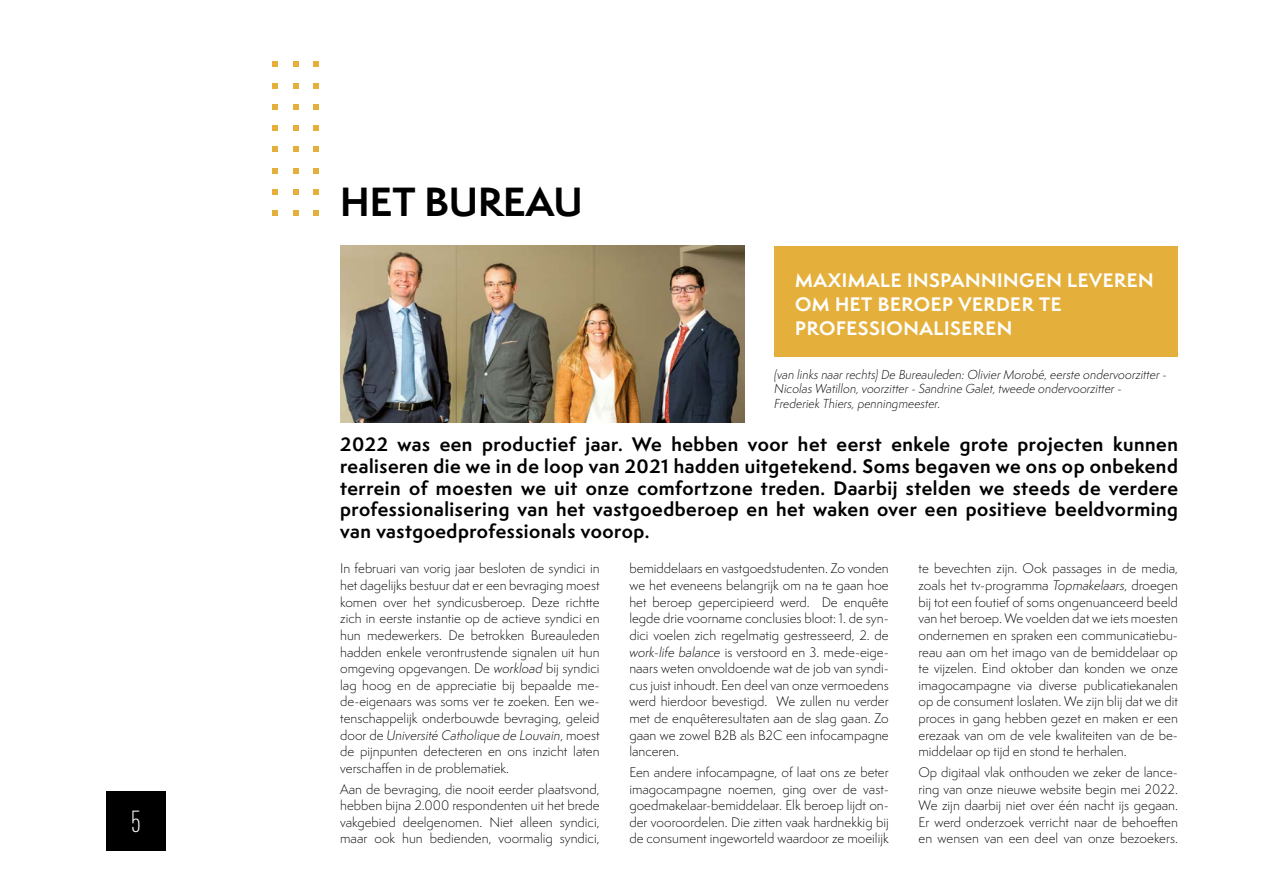
<style>
.page{position:relative;width:1263px;height:893px;background:#fff}
.page>*{position:absolute;margin:0;border:0;box-sizing:border-box;transform-origin:0 0}
.t1{font:700 37.5px "Semplicita Pro";color:#000}
.t2{font:300 condensed 30px "DINOT";color:#fff}
.t3{font:700 18px/21.6px "Semplicita Pro";letter-spacing:.03em;color:#000;text-align:justify}
.t4{font:700 18px/24px "Semplicita Pro";letter-spacing:.03em;color:#fff}
.t5{font:300 12.75px/16.6px "Semplicita Pro";color:#000;text-align:justify}
.t6{font:italic 300 12px/14.4px "Semplicita Pro";color:#000}
.s1{font-style:italic}
</style>
<div class="page">
<div style="left:106px;top:791px;width:60px;height:59px;background:#000"></div>
<svg style="left:273px;top:189px;width:5px;height:6px"></svg>
<svg style="left:273px;top:147px;width:5px;height:5px"></svg>
<svg style="left:273px;top:211px;width:5px;height:5px"></svg>
<svg style="left:273px;top:168px;width:5px;height:5px"></svg>
<svg style="left:293px;top:189px;width:5px;height:6px"></svg>
<svg style="left:293px;top:147px;width:5px;height:5px"></svg>
<svg style="left:293px;top:211px;width:5px;height:5px"></svg>
<svg style="left:293px;top:168px;width:5px;height:5px"></svg>
<svg style="left:314px;top:189px;width:5px;height:6px"></svg>
<svg style="left:314px;top:147px;width:5px;height:5px"></svg>
<svg style="left:314px;top:211px;width:5px;height:5px"></svg>
<svg style="left:314px;top:168px;width:5px;height:5px"></svg>
<svg style="left:273px;top:104px;width:5px;height:6px"></svg>
<svg style="left:273px;top:62px;width:5px;height:5px"></svg>
<svg style="left:273px;top:126px;width:5px;height:5px"></svg>
<svg style="left:273px;top:83px;width:5px;height:5px"></svg>
<svg style="left:293px;top:104px;width:5px;height:6px"></svg>
<svg style="left:293px;top:62px;width:5px;height:5px"></svg>
<svg style="left:293px;top:126px;width:5px;height:5px"></svg>
<svg style="left:293px;top:83px;width:5px;height:5px"></svg>
<svg style="left:314px;top:104px;width:5px;height:6px"></svg>
<svg style="left:314px;top:62px;width:5px;height:5px"></svg>
<svg style="left:314px;top:126px;width:5px;height:5px"></svg>
<svg style="left:314px;top:83px;width:5px;height:5px"></svg>
<div style="left:774px;top:246px;width:404px;height:110px;background:#e4b03b"></div>
<img style="left:340px;top:246px;width:404px;height:176px">
<h2 class="t2" style="left:131px;top:804px;width:12px">5</h2>
<h1 class="t1" style="left:340px;top:174px;width:244px">HET BUREAU</h1>
<h3 class="t4" style="left:795px;top:268px;width:360px">MAXIMALE INSPANNINGEN LEVEREN<br>OM HET BEROEP VERDER TE<br>PROFESSIONALISEREN</h3>
<p class="t6" style="left:774px;top:367px;width:394px">(van links naar rechts) De Bureauleden: Olivier Morobé, eerste ondervoorzitter -<br>Nicolas Watillon, voorzitter - Sandrine Galet, tweede ondervoorzitter -<br>Frederiek Thiers, penningmeester.</p>
<p class="t3" style="left:340px;top:434px;width:839px">2022 was een productief jaar. We hebben voor het eerst enkele grote projecten kunnen realiseren die we in de loop van 2021 hadden uitgetekend. Soms begaven we ons op onbekend terrein of moesten we uit onze comfortzone treden. Daarbij stelden we steeds de verdere professionalisering van het vastgoedberoep en het waken over een positieve beeldvorming van vastgoedprofessionals voorop.</p>
<p class="t5" style="left:340px;top:560px;width:261px">In februari van vorig jaar besloten de syndici in het dagelijks bestuur dat er een bevraging moest komen over het syndicusberoep. Deze richtte zich in eerste instantie op de actieve syndici en hun medewerkers. De betrokken Bureauleden hadden enkele verontrustende signalen uit hun omgeving opgevangen. De <span class="s1">workload</span> bij syndici lag hoog en de appreciatie bij bepaalde me&shy;de-eigenaars was soms ver te zoeken. Een we&shy;tenschappelijk onderbouwde bevraging, geleid door de <span class="s1">Université Catholique de Louvain</span>, moest de pijnpunten detecteren en ons inzicht laten verschaffen in de problematiek.</p>
<p class="t5" style="left:340px;top:780px;width:261px">Aan de bevraging, die nooit eerder plaatsvond, hebben bijna 2.000 respondenten uit het brede vakgebied deelgenomen. Niet alleen syndici, maar ook hun bedienden, voormalig syndici,</p>
<p class="t5" style="left:629px;top:560px;width:261px">bemiddelaars en vastgoedstudenten. Zo vonden we het eveneens belangrijk om na te gaan hoe het beroep gepercipieerd werd. De enquête legde drie voorname conclusies bloot: 1. de syn&shy;dici voelen zich regelmatig gestresseerd, 2. de <span class="s1">work-life balance</span> is verstoord en 3. mede-eige&shy;naars weten onvoldoende wat de job van syndi&shy;cus juist inhoudt. Een deel van onze vermoedens werd hierdoor bevestigd. We zullen nu verder met de enquêteresultaten aan de slag gaan. Zo gaan we zowel B2B als B2C een infocampagne lanceren.</p>
<p class="t5" style="left:629px;top:764px;width:261px">Een andere infocampagne, of laat ons ze beter imagocampagne noemen, ging over de vast&shy;goedmakelaar-bemiddelaar. Elk beroep lijdt on&shy;der vooroordelen. Die zitten vaak hardnekkig bij de consument ingeworteld waardoor ze moeilijk</p>
<p class="t5" style="left:918px;top:560px;width:261px">te bevechten zijn. Ook passages in de media, zoals het tv-programma <span class="s1">Topmakelaars</span>, droegen bij tot een foutief of soms ongenuanceerd beeld van het beroep. We voelden dat we iets moesten ondernemen en spraken een communicatiebu&shy;reau aan om het imago van de bemiddelaar op te vijzelen. Eind oktober dan konden we onze imagocampagne via diverse publicatiekanalen op de consument loslaten. We zijn blij dat we dit proces in gang hebben gezet en maken er een erezaak van om de vele kwaliteiten van de be&shy;middelaar op tijd en stond te herhalen.</p>
<p class="t5" style="left:918px;top:764px;width:261px">Op digitaal vlak onthouden we zeker de lance&shy;ring van onze nieuwe website begin mei 2022.<br>We zijn daarbij niet over één nacht ijs gegaan.<br>Er werd onderzoek verricht naar de behoeften en wensen van een deel van onze bezoekers.</p>
</div>
